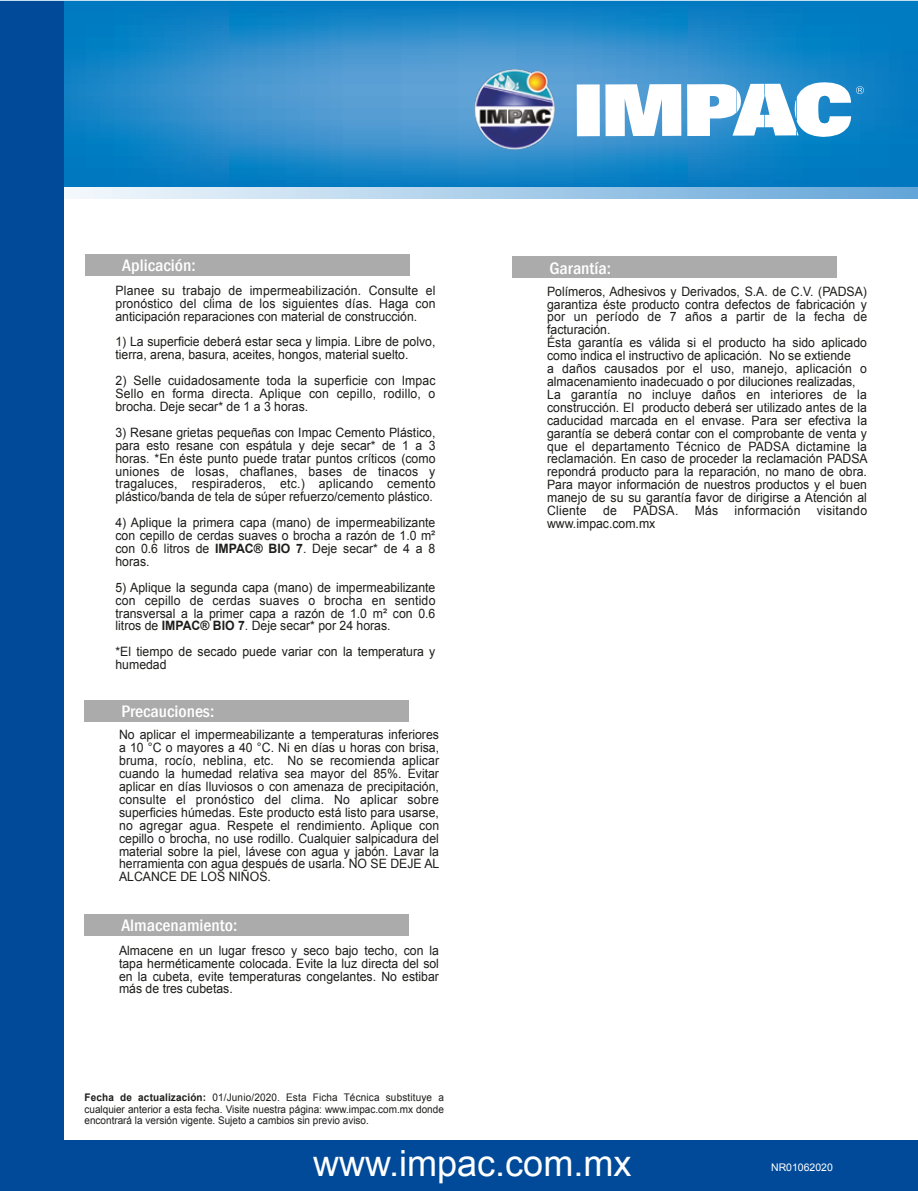
<style>
.page{position:relative;width:918px;height:1191px;background:#fff}
.page>*{position:absolute;margin:0;border:0;box-sizing:border-box;transform-origin:0 0}
.t1{font:36px "Arial";color:#fff}
.t2{font:500 condensed 17.1px "Franklin Gothic";color:#fff;scale:1.05 1}
.t3{font:12.9px/12.9px "Arial";color:#1d1d1b;text-align:justify;scale:.95 1}
.t4{font:12.9px "Arial";letter-spacing:.02em;color:#1d1d1b;scale:.95 1}
.t5{font:10.5px/11.2px "Arial";color:#1d1d1b;text-align:justify;scale:.95 1}
.t6{font:10.5px "Arial";color:#fff}
.s1{font-weight:700}
</style>
<div class="page">
<div style="left:0;top:1140px;width:918px;height:50px;background:#004a99"></div>
<div style="left:85px;top:254px;width:325px;height:22px;background:#acabab"></div>
<div style="left:85px;top:700px;width:324px;height:21px;background:#acabab"></div>
<div style="left:513px;top:257px;width:324px;height:21px;background:#acabab"></div>
<svg style="left:64px;top:1px;width:854px;height:187px"></svg>
<svg style="left:577px;top:82px;width:287px;height:55px"></svg>
<svg style="left:65px;top:188px;width:853px;height:11px"></svg>
<div style="left:0;top:1px;width:64px;height:1184px;background:#004a99"></div>
<img style="left:471px;top:66px;width:85px;height:86px">
<div style="left:85px;top:914px;width:324px;height:21px;background:#acabab"></div>
<h2 class="t2" style="left:122px;top:254px;width:71px">Aplicación:</h2>
<p class="t3" style="left:116px;top:284px;width:338px">Planee su trabajo de impermeabilización. Consulte el pronóstico del clima de los siguientes días. Haga con anticipación reparaciones con material de construcción.</p>
<p class="t3" style="left:116px;top:335px;width:338px">1) La superficie deberá estar seca y limpia. Libre de polvo, tierra, arena, basura, aceites, hongos, material suelto.</p>
<p class="t3" style="left:116px;top:374px;width:338px">2) Selle cuidadosamente toda la superficie con Impac Sello en forma directa. Aplique con cepillo, rodillo, o brocha. Deje secar* de 1 a 3 horas.</p>
<p class="t3" style="left:116px;top:426px;width:338px">3) Resane grietas pequeñas con Impac Cemento Plástico, para esto resane con espátula y deje secar* de 1 a 3 horas. *En éste punto puede tratar puntos críticos (como uniones de losas, chaflanes, bases de tinacos y tragaluces, respiraderos, etc.) aplicando cemento plástico/banda de tela de súper refuerzo/cemento plástico.</p>
<p class="t3" style="left:116px;top:516px;width:338px">4) Aplique la primera capa (mano) de impermeabilizante con cepillo de cerdas suaves o brocha a razón de 1.0 m² con 0.6 litros de <span class="s1">IMPAC® BIO 7</span>. Deje secar* de 4 a 8 horas.</p>
<p class="t3" style="left:116px;top:580px;width:338px">5) Aplique la segunda capa (mano) de impermeabilizante con cepillo de cerdas suaves o brocha en sentido transversal a la primer capa a razón de 1.0 m² con 0.6 litros de <span class="s1">IMPAC® BIO 7</span>. Deje secar* por 24 horas.</p>
<p class="t3" style="left:116px;top:645px;width:338px">*El tiempo de secado puede variar con la temperatura y humedad</p>
<h2 class="t2" style="left:121px;top:700px;width:90px">Precauciones:</h2>
<p class="t3" style="left:119px;top:728px;width:339px">No aplicar el impermeabilizante a temperaturas inferiores a 10 °C o mayores a 40 °C. Ni en días u horas con brisa, bruma, rocío, neblina, etc. No se recomienda aplicar cuando la humedad relativa sea mayor del 85%. Evitar aplicar en días lluviosos o con amenaza de precipitación, consulte el pronóstico del clima. No aplicar sobre superficies húmedas. Este producto está listo para usarse, no agregar agua. Respete el rendimiento. Aplique con cepillo o brocha, no use rodillo. Cualquier salpicadura del material sobre la piel, lávese con agua y jabón. Lavar la herramienta con agua después de usarla. NO SE DEJE AL ALCANCE DE LOS NIÑOS.</p>
<h2 class="t2" style="left:121px;top:914px;width:112px">Almacenamiento:</h2>
<p class="t3" style="left:119px;top:943px;width:338px">Almacene en un lugar fresco y seco bajo techo, con la tapa herméticamente colocada. Evite la luz directa del sol en la cubeta, evite temperaturas congelantes. No estibar más de tres cubetas.</p>
<p class="t5" style="left:85px;top:1091px;width:380px"><span class="s1">Fecha de actualización:</span> 01/Junio/2020. Esta Ficha Técnica substituye a cualquier anterior a esta fecha. Visite nuestra página: www.impac.com.mx donde encontrará la versión vigente. Sujeto a cambios sin previo aviso.</p>
<h2 class="t2" style="left:549px;top:256px;width:60px">Garantía:</h2>
<p class="t3" style="left:547px;top:285px;width:339px;text-align:left">Polímeros, Adhesivos y Derivados, S.A. de C.V. (PADSA) garantiza éste producto contra defectos de fabricación y por un período de 7 años a partir de la fecha de facturación.<br>Ésta garantía es válida si el producto ha sido aplicado como indica el instructivo de aplicación. No se extiende<br>a daños causados por el uso, manejo, aplicación o almacenamiento inadecuado o por diluciones realizadas, La garantía no incluye daños en interiores de la construcción. El producto deberá ser utilizado antes de la caducidad marcada en el envase. Para ser efectiva la garantía se deberá contar con el comprobante de venta y que el departamento Técnico de PADSA dictamine la reclamación. En caso de proceder la reclamación PADSA repondrá producto para la reparación, no mano de obra.<br>Para mayor información de nuestros productos y el buen manejo de su su garantía favor de dirigirse a Atención al Cliente</p>
<p class="t3" style="left:603px;top:504px;width:16px">de</p>
<p class="t3" style="left:633px;top:504px;width:49px">PADSA.</p>
<p class="t3" style="left:695px;top:504px;width:26px">Más</p>
<p class="t4" style="left:735px;top:502px;width:71px">información</p>
<p class="t4" style="left:817px;top:502px;width:55px">visitando</p>
<p class="t3" style="left:547px;top:517px;width:115px">www.impac.com.mx</p>
<h1 class="t1" style="left:313px;top:1139px;width:320px">www.impac.com.mx</h1>
<p class="t6" style="left:771px;top:1160px;width:63px">NR01062020</p>
</div>
